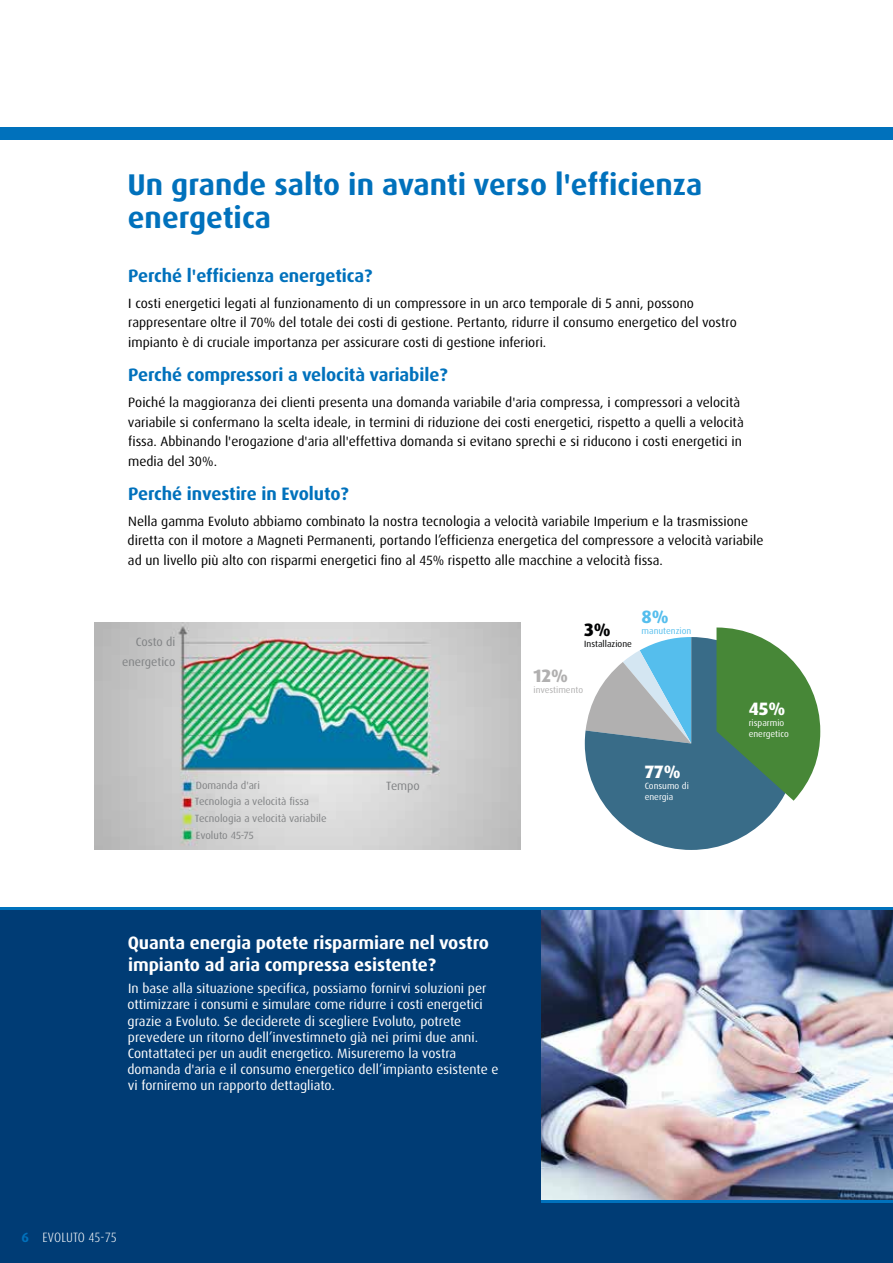
<style>
.page{position:relative;width:893px;height:1263px;background:#fff}
.page>*{position:absolute;margin:0;border:0;box-sizing:border-box;transform-origin:0 0}
.t1{font:700 30px/33px "Dax Pro";color:#0071bc}
.t2{font:700 18px "Dax Pro";letter-spacing:-.005em;color:#0071bc}
.t3{font:700 18px/21.6px "Dax Pro";letter-spacing:-.005em;color:#fff}
.t4{font:800 18px "Dax Pro";color:#fff}
.t5{font:800 18px "Dax Pro";color:#b1b0b0}
.t6{font:800 18px "Dax Pro";color:#010203}
.t7{font:800 18px "Dax Pro";color:#55beed}
.t8{font:13.5px/19.5px "Dax Pro";color:#000}
.t9{font:13.5px/16.2px "Dax Pro";color:#fff}
.t10{font:300 condensed 13.5px "Dax Pro";letter-spacing:.005em;color:#fff}
.t11{font:12px/19.5px "Dax Pro";color:#808284;text-align:right}
.t12{font:10.5px/16.8px "Dax Pro";color:#808284}
.t13{font:9px/10.9px "Dax Pro";color:#fff}
.t14{font:9px "Dax Pro";color:#010203}
.t15{font:9px "Dax Pro";color:#b1b0b0}
.t16{font:9px "Dax Pro";letter-spacing:-.005em;color:#55beed}
.s1{font-weight:700;font-stretch:normal;color:#0071bc}
</style>
<div class="page">
<img style="left:540px;top:910px;width:353px;height:290px">
<div style="left:0;top:1202px;width:893px;height:61px;background:#003c75"></div>
<hr style="left:0;top:1200px;width:893px;height:3px;background:#0071bc">
<hr style="left:0;top:907px;width:893px;height:3px;background:#0071bc">
<div style="left:0;top:128px;width:893px;height:12px;background:#0071bc"></div>
<img style="left:95px;top:622px;width:425px;height:228px">
<div style="left:0;top:910px;width:540px;height:298px;background:#003c75"></div>
<svg style="left:585px;top:637px;width:196px;height:213px;fill:#396c88"></svg>
<svg style="left:716px;top:627px;width:104px;height:174px;background:#609462"></svg>
<h1 class="t1" style="left:127px;top:168px;width:576px">Un grande salto in avanti verso l'efficienza energetica</h1>
<h2 class="t2" style="left:128px;top:264px;width:246px">Perché l'efficienza energetica?</h2>
<p class="t8" style="left:128px;top:293px;width:610px">I costi energetici legati al funzionamento di un compressore in un arco temporale di 5 anni, possono rappresentare oltre il 70% del totale dei costi di gestione. Pertanto, ridurre il consumo energetico del vostro impianto è di cruciale importanza per assicurare costi di gestione inferiori.</p>
<h2 class="t2" style="left:128px;top:363px;width:321px">Perché compressori a velocità variabile?</h2>
<p class="t8" style="left:128px;top:393px;width:617px">Poiché la maggioranza dei clienti presenta una domanda variabile d'aria compressa, i compressori a velocità variabile si confermano la scelta ideale, in termini di riduzione dei costi energetici, rispetto a quelli a velocità fissa. Abbinando l'erogazione d'aria all'effettiva domanda si evitano sprechi e si riducono i costi energetici in media del 30%.</p>
<h2 class="t2" style="left:128px;top:482px;width:222px">Perché investire in Evoluto?</h2>
<p class="t8" style="left:128px;top:511px;width:637px">Nella gamma Evoluto abbiamo combinato la nostra tecnologia a velocità variabile Imperium e la trasmissione diretta con il motore a Magneti Permanenti, portando l’efficienza energetica del compressore a velocità variabile ad un livello più alto con risparmi energetici fino al 45% rispetto alle macchine a velocità fissa.</p>
<p class="t11" style="left:122px;top:633px;width:55px">Costo di energetico</p>
<p class="t12" style="left:196px;top:776px;width:66px">Domanda d'ari</p>
<p class="t11" style="left:386px;top:776px;width:35px">Tempo</p>
<p class="t12" style="left:195px;top:793px;width:133px">Tecnologia a velocità fissa<br>Tecnologia a velocità variabile<br>Evoluto 45-75</p>
<h2 class="t6" style="left:584px;top:618px;width:28px">3%</h2>
<p class="t14" style="left:584px;top:638px;width:49px">Installazione</p>
<h2 class="t5" style="left:533px;top:664px;width:36px">12%</h2>
<p class="t15" style="left:533px;top:684px;width:51px">investimento</p>
<h2 class="t7" style="left:642px;top:605px;width:29px">8%</h2>
<p class="t16" style="left:642px;top:625px;width:51px">manutenzion</p>
<h2 class="t4" style="left:645px;top:760px;width:37px">77%</h2>
<p class="t13" style="left:645px;top:780px;width:46px">Consumo di energia</p>
<h2 class="t3" style="left:128px;top:932px;width:363px">Quanta energia potete risparmiare nel vostro impianto ad aria compressa esistente?</h2>
<p class="t9" style="left:127px;top:980px;width:373px">In base alla situazione specifica, possiamo fornirvi soluzioni per ottimizzare i consumi e simulare come ridurre i costi energetici grazie a Evoluto. Se deciderete di scegliere Evoluto, potrete prevedere un ritorno dell’investimneto già nei primi due anni.<br>Contattateci per un audit energetico. Misureremo la vostra domanda d'aria e il consumo energetico dell’impianto esistente e vi forniremo un rapporto dettagliato.</p>
<p class="t10" style="left:21px;top:1228px;width:97px"><span class="s1">6</span> EVOLUTO 45-75</p>
<h2 class="t4" style="left:749px;top:697px;width:38px">45%</h2>
<p class="t13" style="left:749px;top:717px;width:42px">risparmio energetico</p>
</div>
